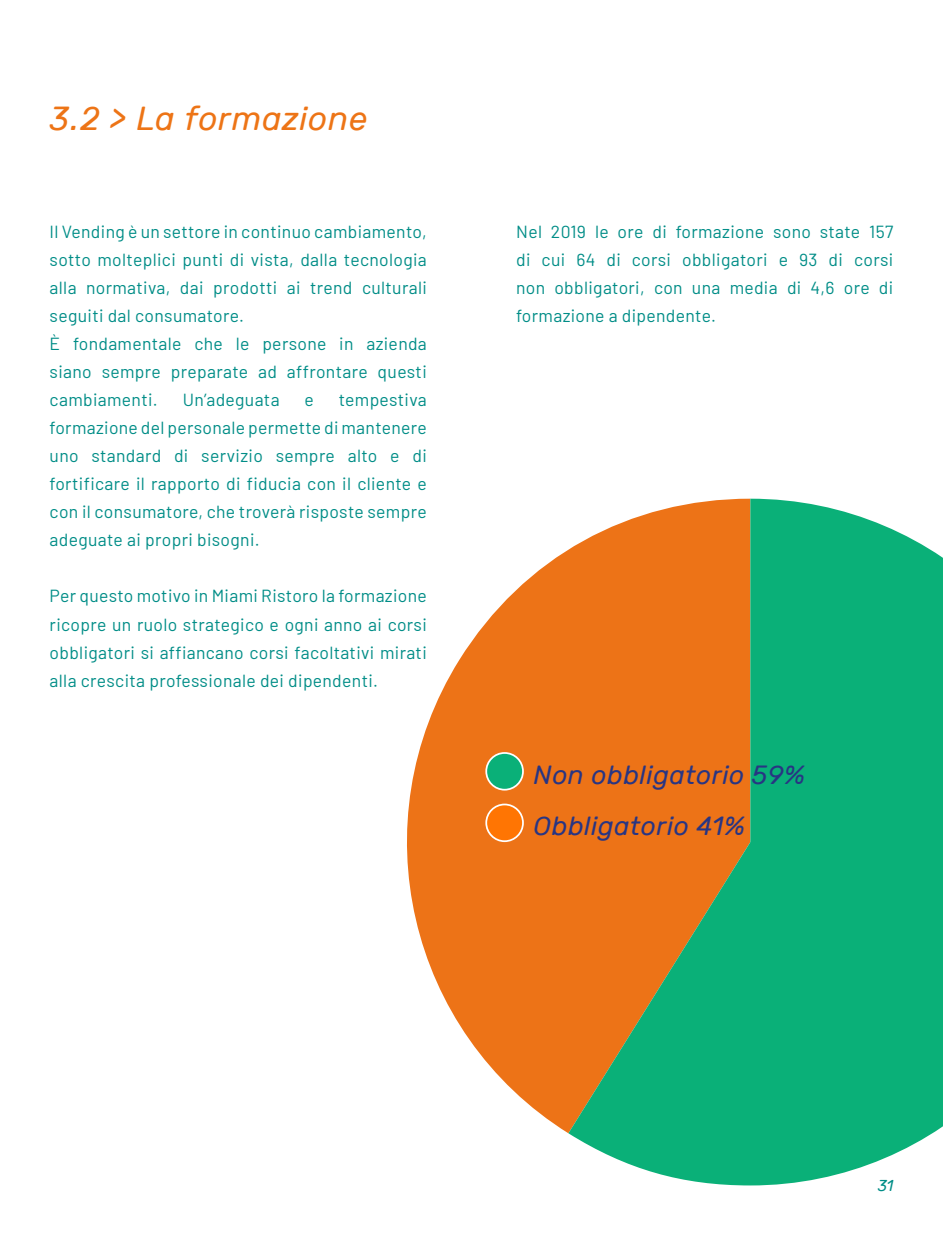
<style>
.page{position:relative;width:943px;height:1241px;background:#fff}
.page>*{position:absolute;margin:0;border:0;box-sizing:border-box;transform-origin:0 0}
.t1{font:italic 33.25px "Rubik";letter-spacing:.025em;color:#ed7416}
.t2{font:italic 26.25px/51.4px "Rubik";letter-spacing:.02em;color:#283583}
.t3{font:17.5px/28px "Barlow";letter-spacing:.02em;color:#008d87;text-align:justify}
.t4{font:italic 15.75px "Rubik";color:#008d87}
</style>
<div class="page">
<svg style="left:407px;top:550px;width:161px;height:583px;fill:#ed7317"></svg>
<svg style="left:568px;top:498px;width:375px;height:687px;background:#629f5e"></svg>
<div style="left:486px;top:752px;width:37px;height:37px;background:#0ab078;border-radius:50%"></div>
<div style="left:485px;top:752px;width:39px;height:38px;border:2px solid #fff;border-radius:50%"></div>
<div style="left:486px;top:804px;width:37px;height:37px;background:#ff7503;border-radius:50%"></div>
<div style="left:485px;top:803px;width:39px;height:39px;border:2px solid #fff;border-radius:50%"></div>
<h1 class="t1" style="left:50px;top:99px;width:319px">3.2 &gt; La formazione</h1>
<p class="t3" style="left:50px;top:217px;width:379px;text-align:left">Il Vending è un settore in continuo cambiamento, sotto molteplici punti di vista, dalla tecnologia alla normativa, dai prodotti ai trend culturali seguiti dal consumatore.<br>È fondamentale che le persone in azienda siano sempre preparate ad affrontare questi cambiamenti.</p>
<p class="t3" style="left:50px;top:385px;width:379px;text-indent:289px">tempestiva formazione del personale permette di mantenere uno standard di servizio sempre alto e di fortificare il rapporto di fiducia con il cliente e con il consumatore, che troverà risposte sempre adeguate ai propri bisogni.</p>
<p class="t3" style="left:183px;top:385px;width:98px">Un’adeguata</p>
<p class="t3" style="left:304px;top:385px;width:11px">e</p>
<p class="t3" style="left:50px;top:581px;width:379px">Per questo motivo in Miami Ristoro la formazione ricopre un ruolo strategico e ogni anno ai corsi obbligatori si affiancano corsi facoltativi mirati alla crescita professionale dei dipendenti.</p>
<p class="t3" style="left:516px;top:217px;width:379px">Nel 2019 le ore di formazione sono state 157 di cui 64 di corsi obbligatori e 93 di corsi non obbligatori, con una media di 4,6 ore di formazione a dipendente.</p>
<h2 class="t2" style="left:533px;top:748px;width:273px">Non obbligatorio 59%<br>Obbligatorio 41%</h2>
<p class="t4" style="left:877px;top:1176px;width:17px">31</p>
</div>
